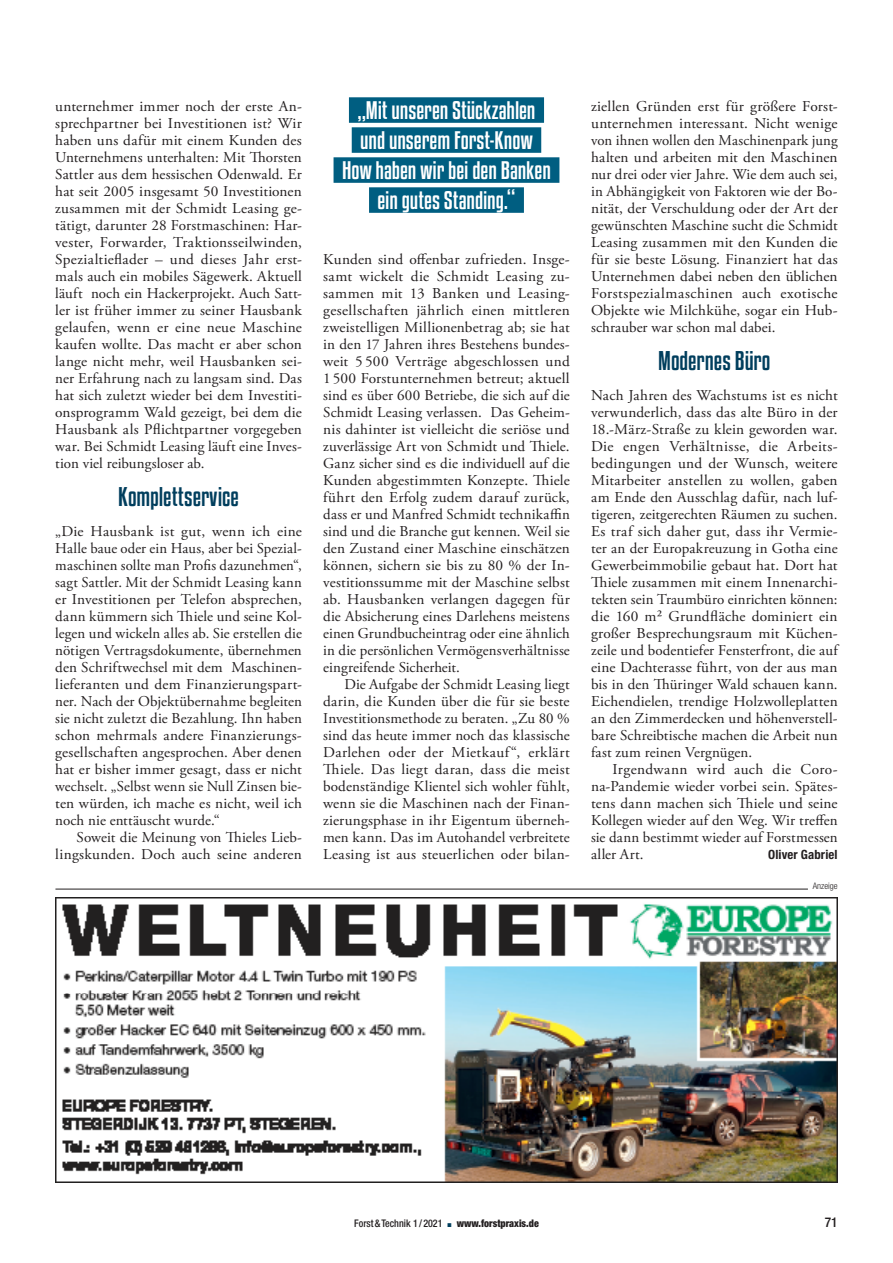
<style>
.page{position:relative;width:893px;height:1263px;background:#fff}
.page>*{position:absolute;margin:0;border:0;box-sizing:border-box;transform-origin:0 0}
.Zwischenueberschrift{font:24px "Kenyan Coffee Rg";color:#003e5d}
.Zitat{font:22.5px "Kenyan Coffee Rg";letter-spacing:-.005em;color:#fff}
.Text{font:15px/17px "Adobe Garamond Pro";letter-spacing:.01em;color:#231f20;text-align:justify}
.Text_ohne_Einzug{font:15px/17px "Adobe Garamond Pro";letter-spacing:.005em;color:#231f20;text-align:justify}
.t1{font:500 condensed 13.5px "Helvetica Neue LT Std";color:#231f20}
.Autor_1{font:700 condensed 12.75px "Helvetica Neue LT Std";letter-spacing:.01em;color:#231f20}
.t2{font:500 condensed 10.5px "Helvetica Neue LT Std";color:#231f20;scale:.95 1}
.t3{font:300 condensed 9px "Helvetica Neue LT Std";color:#231f20}
.s1{color:#003e5d}
.s2{font-weight:900}
</style>
<div class="page">
<img style="left:55px;top:897px;width:783px;height:285px">
<hr style="left:55px;top:889px;width:753px;height:1px;background:#231f20">
<div style="left:349px;top:97px;width:195px;height:26px;background:#005e81"></div>
<div style="left:352px;top:127px;width:189px;height:26px;background:#005e81"></div>
<div style="left:334px;top:157px;width:225px;height:26px;background:#005e81"></div>
<div style="left:369px;top:187px;width:155px;height:26px;background:#005e81"></div>
<p class="Text" style="left:55px;top:98px;width:248px">unternehmer immer noch der erste An&shy;sprechpartner bei Investitionen ist? Wir haben uns dafür mit einem Kunden des Unternehmens unterhalten: Mit Thorsten Sattler aus dem hessischen Odenwald. Er hat seit 2005 insgesamt 50 Investitionen zusammen mit der Schmidt Leasing ge&shy;tätigt, darunter 28 Forstmaschinen: Har&shy;vester, Forwarder, Traktionsseilwinden, Spezialtieflader – und dieses Jahr erst&shy;mals auch ein mobiles Sägewerk. Aktuell läuft noch ein Hackerprojekt. Auch Satt&shy;ler ist früher immer zu seiner Hausbank gelaufen, wenn er eine neue Maschine kaufen wollte. Das macht er aber schon lange nicht mehr, weil Hausbanken sei&shy;ner Erfahrung nach zu langsam sind. Das hat sich zuletzt wieder bei dem Investiti&shy;onsprogramm Wald gezeigt, bei dem die Hausbank als Pflichtpartner vorgegeben war. Bei Schmidt Leasing läuft eine Inves&shy;tion viel reibungsloser ab.</p>
<p class="Zwischenueberschrift" style="left:118px;top:482px;width:122px">Komplettservice</p>
<p class="Text_ohne_Einzug" style="left:55px;top:523px;width:248px">„Die Hausbank ist gut, wenn ich eine Halle baue oder ein Haus, aber bei Spezial&shy;maschinen sollte man Profis dazunehmen“, sagt Sattler. Mit der Schmidt Leasing kann er Investitionen per Telefon absprechen, dann kümmern sich Thiele und seine Kol&shy;legen und wickeln alles ab. Sie erstellen die nötigen Vertragsdokumente, übernehmen den Schriftwechsel mit dem Maschinen&shy;lieferanten und dem Finanzierungspart&shy;ner. Nach der Objektübernahme begleiten sie nicht zuletzt die Bezahlung. Ihn haben schon mehrmals andere Finanzierungs&shy;gesellschaften angesprochen. Aber denen hat er bisher immer gesagt, dass er nicht wechselt. „Selbst wenn sie Null Zinsen bie&shy;ten würden, ich mache es nicht, weil ich noch nie enttäuscht wurde.“</p>
<p class="Text" style="left:55px;top:829px;width:248px;text-align:right">Soweit die Meinung von Thieles Lieb&shy;lingskunden. Doch auch seine anderen</p>
<p class="Zitat" style="left:357px;top:96px;width:180px">„Mit unseren Stückzahlen</p>
<p class="Zitat" style="left:360px;top:126px;width:174px">und unserem Forst-Know</p>
<p class="Zitat" style="left:342px;top:156px;width:210px">How haben wir bei den Banken</p>
<p class="Zitat" style="left:378px;top:186px;width:139px">ein gutes Standing.“</p>
<p class="Text" style="left:323px;top:251px;width:248px">Kunden sind offenbar zufrieden. Insge&shy;samt wickelt die Schmidt Leasing zu&shy;sammen mit 13 Banken und Leasing&shy;gesellschaften jährlich einen mittleren zweistelligen Millionenbetrag ab; sie hat in den 17 Jahren ihres Bestehens bundes&shy;weit 5 500 Verträge abgeschlossen und 1 500 Forstunternehmen betreut; aktuell sind es über 600 Betriebe, die sich auf die Schmidt Leasing verlassen. Das Geheim&shy;nis dahinter ist vielleicht die seriöse und zuverlässige Art von Schmidt und Thiele.<br>Ganz sicher sind es die individuell auf die Kunden abgestimmten Konzepte. Thiele führt den Erfolg zudem darauf zurück, dass er und Manfred Schmidt technikaffin sind und die Branche gut kennen. Weil sie den Zustand einer Maschine einschätzen können, sichern sie bis zu 80 % der In&shy;vestitionssumme mit der Maschine selbst ab. Hausbanken verlangen dagegen für die Absicherung eines Darlehens meistens einen Grundbucheintrag oder eine ähnlich in die persönlichen Vermögensverhältnisse eingreifende Sicherheit.</p>
<p class="Text" style="left:323px;top:676px;width:248px;text-indent:21px">Die Aufgabe der Schmidt Leasing liegt darin, die Kunden über die für sie beste Investitionsmethode zu beraten. „Zu 80 % sind das heute immer noch das klassische Darlehen oder der Mietkauf“, erklärt Thiele. Das liegt daran, dass die meist bodenständige Klientel sich wohler fühlt, wenn sie die Maschinen nach der Finan&shy;zierungsphase in ihr Eigentum überneh&shy;men kann. Das im Autohandel verbreitete Leasing ist aus steuerlichen oder bilan-</p>
<p class="Text" style="left:591px;top:98px;width:248px">ziellen Gründen erst für größere Forst&shy;unternehmen interessant. Nicht wenige von ihnen wollen den Maschinenpark jung halten und arbeiten mit den Maschinen nur drei oder vier Jahre. Wie dem auch sei, in Abhängigkeit von Faktoren wie der Bo&shy;nität, der Verschuldung oder der Art der gewünschten Maschine sucht die Schmidt Leasing zusammen mit den Kunden die für sie beste Lösung. Finanziert hat das Unternehmen dabei neben den üblichen Forstspezialmaschinen auch exotische Objekte wie Milchkühe, sogar ein Hub&shy;schrauber war schon mal dabei.</p>
<p class="Zwischenueberschrift" style="left:658px;top:346px;width:114px">Modernes Büro</p>
<p class="Text_ohne_Einzug" style="left:591px;top:387px;width:248px">Nach Jahren des Wachstums ist es nicht verwunderlich, dass das alte Büro in der 18.-März-Straße zu klein geworden war.<br>Die engen Verhältnisse, die Arbeits&shy;bedingungen und der Wunsch, weitere Mitarbeiter anstellen zu wollen, gaben am Ende den Ausschlag dafür, nach luf&shy;tigeren, zeitgerechten Räumen zu suchen.<br>Es traf sich daher gut, dass ihr Vermie&shy;ter an der Europakreuzung in Gotha eine Gewerbeimmobilie gebaut hat. Dort hat Thiele zusammen mit einem Innenarchi&shy;tekten sein Traumbüro einrichten können: die 160 m² Grundfläche dominiert ein großer Besprechungsraum mit Küchen&shy;zeile und bodentiefer Fensterfront, die auf eine Dachterasse führt, von der aus man bis in den Thüringer Wald schauen kann.<br>Eichendielen, trendige Holzwolleplatten an den Zimmerdecken und höhenverstell&shy;bare Schreibtische machen die Arbeit nun fast zum reinen Vergnügen.</p>
<p class="Text" style="left:591px;top:761px;width:248px;text-indent:21px">Irgendwann wird auch die Coro&shy;na-Pandemie wieder vorbei sein. Spätes&shy;tens dann machen sich Thiele und seine Kollegen wieder auf den Weg. Wir treffen sie dann bestimmt wieder auf Forstmessen aller Art.</p>
<p class="Autor_1" style="left:768px;top:847px;width:71px">Oliver Gabriel</p>
<p class="t3" style="left:813px;top:881px;width:26px">Anzeige</p>
<p class="t2" style="left:354px;top:1217px;width:196px">Forst&amp;Technik 1 / 2021 <span class="s1">▪</span> <span class="s2">www.forstpraxis.de</span></p>
<p class="t1" style="left:825px;top:1214px;width:14px">71</p>
</div>
